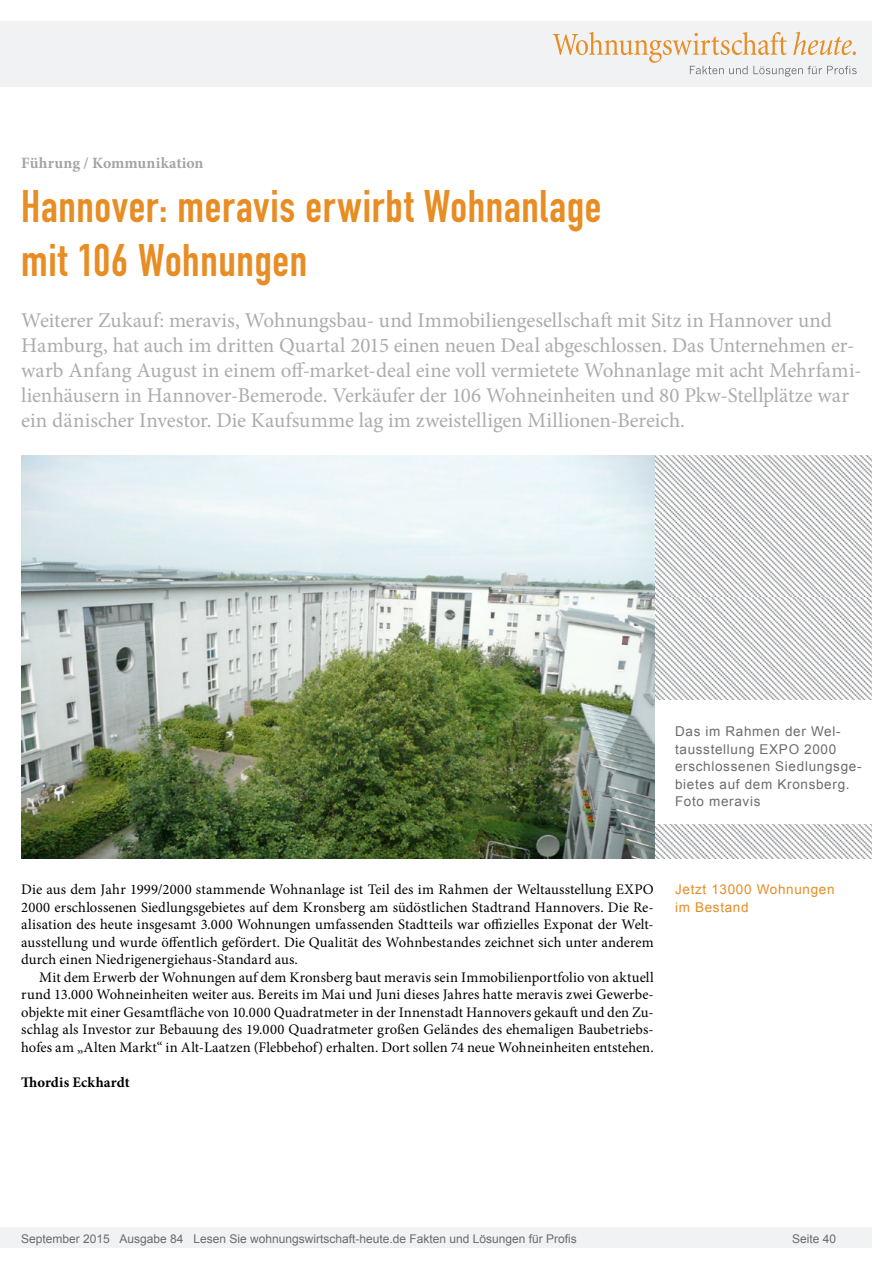
<style>
.page{position:relative;width:893px;height:1263px;background:#fff}
.page>*{position:absolute;margin:0;border:0;box-sizing:border-box;transform-origin:0 0}
.Überschrift_Groß{font:45px/54px "DIN Engschrift";letter-spacing:.015em;color:#e88c24}
.Anlesetext{font:21px/25.2px "Minion Pro";letter-spacing:-.005em;color:#acacac}
.Kategorie{font:700 15.75px "Minion Pro";letter-spacing:.01em;color:#a4a4a4}
.Fliesstext{font:14.7px/17.5px "Minion Pro";color:#000;text-align:justify}
.Fließtext_erste_Zeil{font:14.7px/17.5px "Minion Pro";color:#000;text-align:justify}
.AUTOR{font:700 14.7px "Minion Pro";letter-spacing:.01em;color:#000}
.Bildunterschrift{font:13.5px/17.5px "Arial";letter-spacing:.05em;color:#6c6c6c}
.Info{font:13.5px/17.5px "Arial";letter-spacing:.05em;color:#e88c24}
.t1{font:12px "Arial";color:#6c6c6c}
</style>
<div class="page">
<div style="left:0;top:1227px;width:872px;height:20px;background:#f1f2f3"></div>
<div style="left:0;top:21px;width:872px;height:66px;background:#f1f2f3"></div>
<svg style="left:553px;top:32px;width:304px;height:45px"></svg>
<img style="left:21px;top:455px;width:851px;height:404px">
<div style="left:654px;top:701px;width:237px;height:123px;background:#fff"></div>
<p class="Kategorie" style="left:21px;top:152px;width:184px">Führung / Kommunikation</p>
<p class="Überschrift_Groß" style="left:21px;top:180px;width:582px">Hannover: meravis erwirbt Wohnanlage mit 106 Wohnungen</p>
<p class="Anlesetext" style="left:21px;top:307px;width:842px">Weiterer Zukauf: meravis, Wohnungsbau- und Immobiliengesellschaft mit Sitz in Hannover und Hamburg, hat auch im dritten Quartal 2015 einen neuen Deal abgeschlossen. Das Unternehmen er&shy;warb Anfang August in einem off-market-deal eine voll vermietete Wohnanlage mit acht Mehrfami&shy;lienhäusern in Hannover-Bemerode. Verkäufer der 106 Wohneinheiten und 80 Pkw-Stellplätze war ein dänischer Investor. Die Kaufsumme lag im zweistelligen Millionen-Bereich.</p>
<p class="Bildunterschrift" style="left:675px;top:723px;width:188px">Das im Rahmen der Wel&shy;tausstellung EXPO 2000 erschlossenen Siedlungsge&shy;bietes auf dem Kronsberg.<br>Foto meravis</p>
<p class="Fließtext_erste_Zeil" style="left:21px;top:880px;width:634px">Die aus dem Jahr 1999/2000 stammende Wohnanlage ist Teil des im Rahmen der Weltausstellung EXPO 2000 erschlossenen Siedlungsgebietes auf dem Kronsberg am südöstlichen Stadtrand Hannovers. Die Re&shy;alisation des heute insgesamt 3.000 Wohnungen umfassenden Stadtteils war offizielles Exponat der Welt&shy;ausstellung und wurde öffentlich gefördert. Die Qualität des Wohnbestandes zeichnet sich unter anderem durch einen Niedrigenergiehaus-Standard aus.</p>
<p class="Fliesstext" style="left:21px;top:968px;width:634px;text-indent:18px">Mit dem Erwerb der Wohnungen auf dem Kronsberg baut meravis sein Immobilienportfolio von aktuell rund 13.000 Wohneinheiten weiter aus. Bereits im Mai und Juni dieses Jahres hatte meravis zwei Gewerbe&shy;objekte mit einer Gesamtfläche von 10.000 Quadratmeter in der Innenstadt Hannovers gekauft und den Zu&shy;schlag als Investor zur Bebauung des 19.000 Quadratmeter großen Geländes des ehemaligen Baubetriebs&shy;hofes am „Alten Markt“ in Alt-Laatzen (Flebbehof) erhalten. Dort sollen 74 neue Wohneinheiten entstehen.</p>
<p class="AUTOR" style="left:21px;top:1072px;width:110px">Thordis Eckhardt</p>
<p class="Info" style="left:675px;top:880px;width:161px">Jetzt 13000 Wohnungen im Bestand</p>
<p class="t1" style="left:21px;top:1230px;width:557px">September 2015 Ausgabe 84 Lesen Sie wohnungswirtschaft-heute.de Fakten und Lösungen für Profis</p>
<p class="t1" style="left:792px;top:1231px;width:46px">Seite 40</p>
</div>
